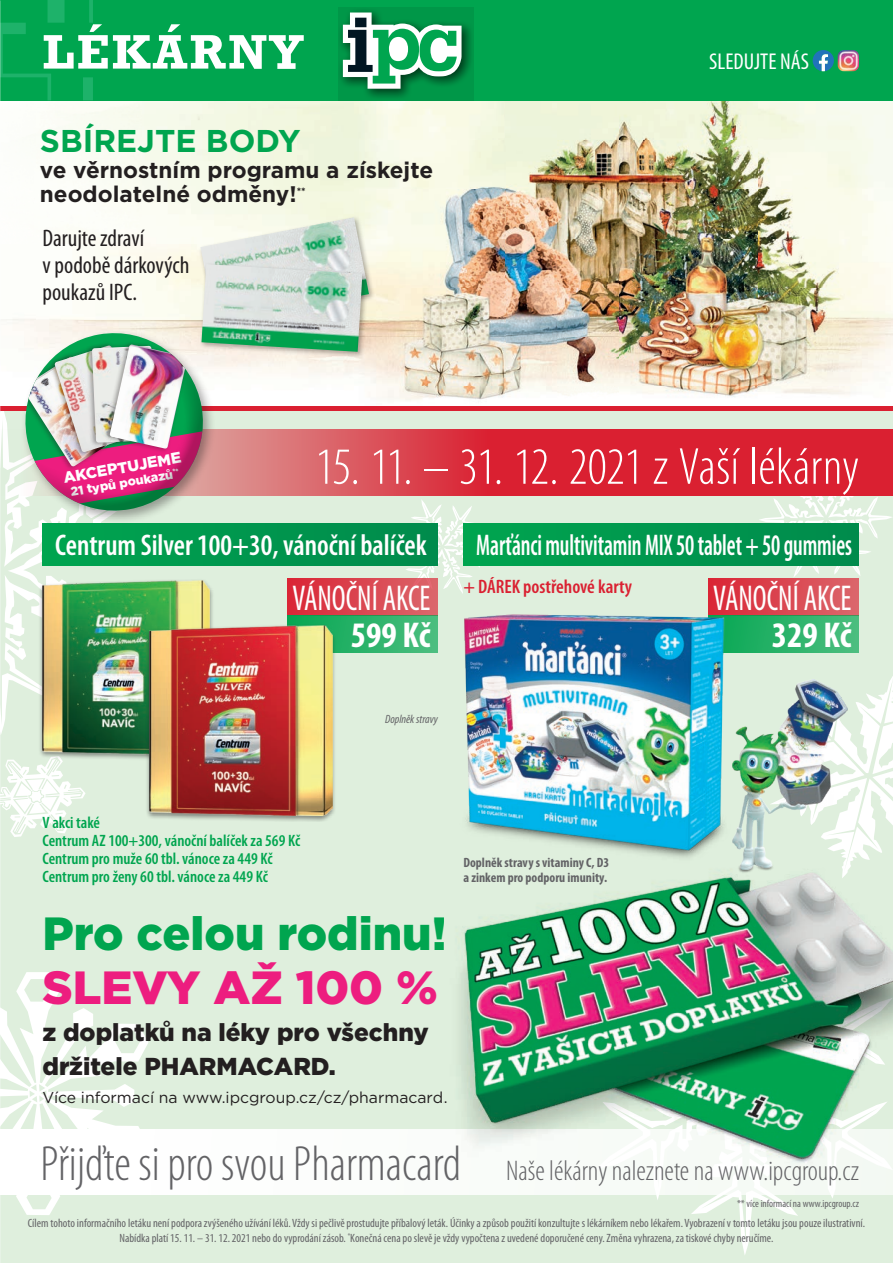
<style>
.page{position:relative;width:893px;height:1263px;background:#dfefdd}
.page>*{position:absolute;margin:0;border:0;box-sizing:border-box;transform-origin:0 0}
.t1{font:300 condensed 52.5px "Myriad Pro";color:#fff}
.t2{font:300 condensed 49.8px "Myriad Pro";color:#636366}
.t3{font:900 46.5px/54.3px "Gotham";color:#00a54f}
.t4{font:condensed 36px "Myriad Pro";color:#fff;scale:.86 1}
.t5{font:700 condensed 36px "Myriad Pro";color:#fff}
.t6{font:700 31.5px "Gotham";color:#00a54f}
.t7{font:600 condensed 30px "Myriad Pro";letter-spacing:-.005em;color:#fff;scale:.75 1}
.t8{font:600 condensed 30px "Myriad Pro";letter-spacing:-.005em;color:#fff;scale:.95 1}
.t9{font:300 condensed 28.5px "Myriad Pro";color:#636366}
.t10{font:900 24.45px/34.2px "Gotham";color:#231f20}
.t11{font:condensed 24px/27px "Myriad Pro";color:#231f20}
.t12{font:condensed 22.95px "Myriad Pro";color:#fff}
.t13{font:700 22.5px/24px "Gotham";color:#231f20}
.t14{font:600 condensed 19.5px "Myriad Pro";color:#da2031}
.t15{font:600 condensed 16.5px/18px "Myriad Pro";color:#00a54f}
.t16{font:15.75px "Gotham";color:#231f20}
.t17{font:900 15.45px "Gotham";color:#fff}
.t18{font:700 condensed 13.5px/15px "Myriad Pro";color:#636366}
.t19{font:900 12.45px "Gotham";color:#fff}
.t20{font:condensed 12px/14.4px "Myriad Pro";color:#636366;text-align:center}
.t21{font:italic condensed 12px "Myriad Pro";color:#636366}
.t22{font:condensed 10.5px "Myriad Pro";color:#636366}
.s1{color:#ed1d7f}
</style>
<div class="page">
<svg style="left:0;top:972px;width:148px;height:243px"></svg>
<svg style="left:1px;top:759px;width:85px;height:78px"></svg>
<svg style="left:812px;top:676px;width:81px;height:183px"></svg>
<svg style="left:1px;top:410px;width:52px;height:324px"></svg>
<svg style="left:656px;top:1195px;width:178px;height:60px"></svg>
<svg style="left:759px;top:496px;width:133px;height:81px"></svg>
<svg style="left:406px;top:500px;width:74px;height:89px"></svg>
<img style="left:0;top:100px;width:893px;height:306px">
<hr style="left:0;top:406px;width:893px;height:4px;background:#da2031">
<div style="left:0;top:0;width:893px;height:100px;background:#00a54f"></div>
<svg style="left:0;top:0;width:304px;height:100px"></svg>
<svg style="left:338px;top:7px;width:136px;height:93px;fill:#009748"></svg>
<svg style="left:343px;top:13px;width:119px;height:76px"></svg>
<div style="left:198px;top:215px;width:177px;height:115px;background:#231f20;opacity:.35"></div>
<img style="left:200px;top:217px;width:169px;height:45px">
<div style="left:199px;top:262px;width:170px;height:96px;background:#231f20;opacity:.35"></div>
<img style="left:201px;top:264px;width:161px;height:88px">
<svg style="left:1px;top:429px;width:892px;height:67px;background:#da3a46"></svg>
<img style="left:10px;top:318px;width:209px;height:208px">
<svg style="left:813px;top:50px;width:21px;height:21px"></svg>
<img style="left:838px;top:50px;width:21px;height:21px">
<div style="left:708px;top:578px;width:151px;height:37px;background:linear-gradient(to right,#da2435,#db676c)"></div>
<svg style="left:740px;top:615px;width:119px;height:38px;background:#30b36d"></svg>
<div style="left:287px;top:578px;width:151px;height:37px;background:linear-gradient(to right,#da2535,#dc676c)"></div>
<div style="left:287px;top:615px;width:151px;height:38px;background:linear-gradient(to right,#04a652,#4dbe80)"></div>
<img style="left:448px;top:586px;width:292px;height:272px">
<div style="left:0;top:1129px;width:893px;height:66px;background:#fff"></div>
<img style="left:460px;top:859px;width:433px;height:331px">
<img style="left:0;top:1165px;width:1px;height:98px">
<img style="left:0;top:162px;width:1px;height:852px">
<div style="left:463px;top:523px;width:396px;height:43px;background:#00974e"></div>
<div style="left:43px;top:523px;width:395px;height:43px;background:#00974e"></div>
<div style="left:737px;top:864px;width:37px;height:9px;background:#231f20;opacity:.75"></div>
<img style="left:729px;top:680px;width:119px;height:190px">
<div style="left:38px;top:578px;width:176px;height:183px;background:#231f20;opacity:.5"></div>
<img style="left:43px;top:580px;width:167px;height:175px">
<div style="left:145px;top:623px;width:192px;height:199px;background:#231f20;opacity:.5"></div>
<img style="left:150px;top:625px;width:182px;height:191px">
<p class="t6" style="left:40px;top:120px;width:262px">SBÍREJTE BODY</p>
<p class="t13" style="left:40px;top:158px;width:395px">ve věrnostním programu a získejte neodolatelné odměny!<sup>**</sup></p>
<p class="t11" style="left:43px;top:224px;width:148px">Darujte zdraví<br>v podobě dárkových poukazů IPC.</p>
<p class="t12" style="left:709px;top:47px;width:101px">SLEDUJTE NÁS</p>
<p class="t17" style="left:62px;top:467px;width:121px;rotate:-10deg">AKCEPTUJEME</p>
<p class="t1" style="left:315px;top:435px;width:545px">15. 11. – 31. 12. 2021 z Vaší lékárny</p>
<p class="t19" style="left:69px;top:484px;width:112px;rotate:-10deg">21 typů poukazů<sup>**</sup></p>
<p class="t8" style="left:55px;top:527px;width:392px">Centrum Silver 100+30, vánoční balíček</p>
<p class="t7" style="left:476px;top:527px;width:503px">Marťánci multivitamin MIX 50 tablet + 50 gummies</p>
<p class="t4" style="left:292px;top:576px;width:162px">VÁNOČNÍ AKCE</p>
<p class="t5" style="left:351px;top:612px;width:81px">599 Kč</p>
<p class="t14" style="left:463px;top:574px;width:170px">+ DÁREK postřehové karty</p>
<p class="t21" style="left:385px;top:712px;width:54px">Doplněk stravy</p>
<p class="t15" style="left:43px;top:813px;width:259px">V akci také<br>Centrum AZ 100+300, vánoční balíček za 569 Kč</p>
<p class="t15" style="left:43px;top:849px;width:232px">Centrum pro muže 60 tbl. vánoce za 449 Kč</p>
<p class="t15" style="left:43px;top:867px;width:227px">Centrum pro ženy 60 tbl. vánoce za 449 Kč</p>
<p class="t3" style="left:43px;top:906px;width:406px">Pro celou rodinu!<br><span class="s1">SLEVY AŽ 100 %</span></p>
<p class="t10" style="left:43px;top:1014px;width:388px">z doplatků na léky pro všechny držitele PHARMACARD.</p>
<p class="t16" style="left:43px;top:1087px;width:406px">Více informací na www.ipcgroup.cz/cz/pharmacard.</p>
<p class="t18" style="left:463px;top:855px;width:147px">Doplněk stravy s vitaminy C, D3 a zinkem pro podporu imunity.</p>
<p class="t4" style="left:713px;top:576px;width:162px">VÁNOČNÍ AKCE</p>
<p class="t5" style="left:772px;top:612px;width:81px">329 Kč</p>
<p class="t2" style="left:40px;top:1134px;width:422px">Přijďte si pro svou Pharmacard</p>
<p class="t9" style="left:506px;top:1154px;width:354px">Naše lékárny naleznete na www.ipcgroup.cz</p>
<p class="t22" style="left:737px;top:1197px;width:123px">** více informací na www.ipcgroup.cz</p>
<p class="t20" style="left:28px;top:1216px;width:839px">Cílem tohoto informačního letáku není podpora zvýšeného užívání léků. Vždy si pečlivě prostudujte příbalový leták. Účinky a způsob použití konzultujte s lékárníkem nebo lékařem. Vyobrazení v tomto letáku jsou pouze ilustrativní.<br>Nabídka platí 15. 11. – 31. 12. 2021 nebo do vyprodání zásob. <sup>*</sup>Konečná cena po slevě je vždy vypočtena z uvedené doporučené ceny. Změna vyhrazena, za tiskové chyby neručíme.</p>
</div>
